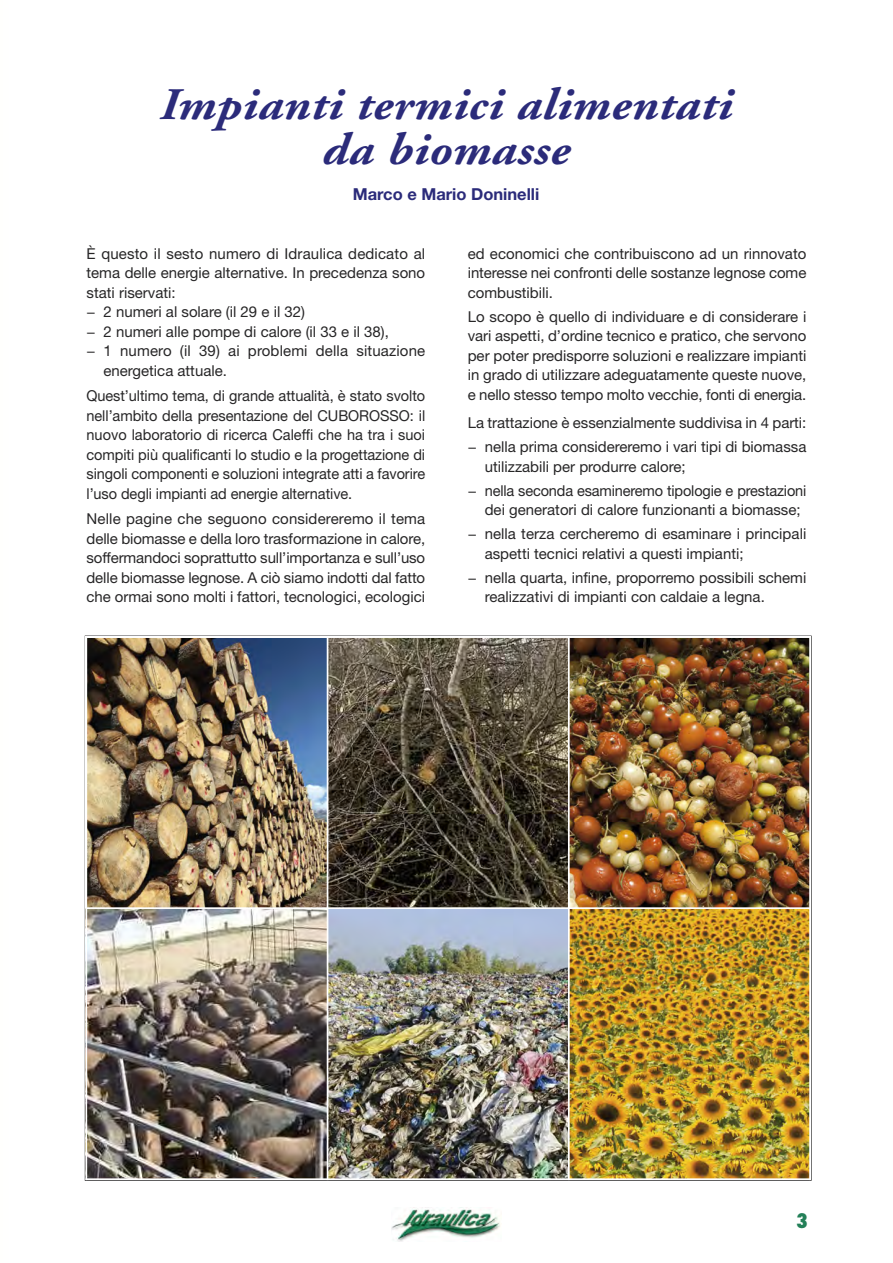
<style>
.page{position:relative;width:893px;height:1263px;background:#fff}
.page>*{position:absolute;margin:0;border:0;box-sizing:border-box;transform-origin:0 0}
.t1{font:italic 700 45px/45px "Adobe Garamond";letter-spacing:.01em;color:#2b2b7a;text-align:center;scale:1.1 1}
.t2{font:800 condensed 19.5px "Futura";color:#238058}
.t3{font:700 16.5px "Helvetica Neue";color:#2b2b7a}
.t4{font:15px/19.5px "Helvetica Neue";color:#272627;text-align:justify}
</style>
<div class="page">
<img style="left:391px;top:1209px;width:109px;height:33px">
<img style="left:88px;top:638px;width:239px;height:269px">
<svg style="left:328px;top:638px;width:240px;height:269px;background:#50493b"></svg>
<img style="left:570px;top:638px;width:239px;height:269px">
<img style="left:87px;top:909px;width:240px;height:269px">
<img style="left:328px;top:909px;width:240px;height:269px">
<img style="left:570px;top:909px;width:239px;height:269px">
<h1 class="t1" style="left:160px;top:86px;width:522px">Impianti termici alimentati da biomasse</h1>
<p class="t3" style="left:353px;top:188px;width:188px">Marco e Mario Doninelli</p>
<p class="t4" style="left:87px;top:245px;width:340px">È questo il sesto numero di Idraulica dedicato al</p>
<p class="t4" style="left:87px;top:265px;width:340px">tema delle energie alternative. In precedenza sono</p>
<p class="t4" style="left:87px;top:284px;width:91px">stati riservati:</p>
<p class="t4" style="left:87px;top:304px;width:220px">− 2 numeri al solare (il 29 e il 32)</p>
<p class="t4" style="left:87px;top:323px;width:304px">− 2 numeri alle pompe di calore (il 33 e il 38),</p>
<p class="t4" style="left:87px;top:343px;width:340px">− 1 numero (il 39) ai problemi della situazione</p>
<p class="t4" style="left:104px;top:362px;width:125px">energetica attuale.</p>
<p class="t4" style="left:87px;top:388px;width:340px">Quest’ultimo tema, di grande attualità, è stato svolto nell’ambito della presentazione del CUBOROSSO: il nuovo laboratorio di ricerca Caleffi che ha tra i suoi compiti più qualificanti lo studio e la progettazione di singoli componenti e soluzioni integrate atti a favorire l’uso degli impianti ad energie alternative.</p>
<p class="t4" style="left:87px;top:511px;width:340px">Nelle pagine che seguono considereremo il tema delle biomasse e della loro trasformazione in calore, soffermandoci soprattutto sull’importanza e sull’uso delle biomasse legnose. A ciò siamo indotti dal fatto che ormai sono molti i fattori, tecnologici, ecologici</p>
<p class="t4" style="left:468px;top:245px;width:340px">ed economici che contribuiscono ad un rinnovato interesse nei confronti delle sostanze legnose come combustibili.</p>
<p class="t4" style="left:468px;top:308px;width:340px">Lo scopo è quello di individuare e di considerare i vari aspetti, d’ordine tecnico e pratico, che servono per poter predisporre soluzioni e realizzare impianti in grado di utilizzare adeguatamente queste nuove, e nello stesso tempo molto vecchie, fonti di energia.</p>
<p class="t4" style="left:468px;top:412px;width:340px;line-height:24px">La trattazione è essenzialmente suddivisa in 4 parti: − nella prima considereremo i vari tipi di biomassa</p>
<p class="t4" style="left:468px;top:456px;width:340px;line-height:24px;text-indent:17px">utilizzabili per produrre calore;<br>− nella seconda esamineremo tipologie e prestazioni</p>
<p class="t4" style="left:468px;top:499px;width:340px;line-height:24px;text-indent:17px">dei generatori di calore funzionanti a biomasse; − nella terza cercheremo di esaminare i principali</p>
<p class="t4" style="left:468px;top:543px;width:340px;line-height:24px;text-indent:17px">aspetti tecnici relativi a questi impianti;<br>− nella quarta, infine, proporremo possibili schemi</p>
<p class="t4" style="left:485px;top:589px;width:282px">realizzativi di impianti con caldaie a legna.</p>
<h2 class="t2" style="left:796px;top:1212px;width:13px">3</h2>
</div>
